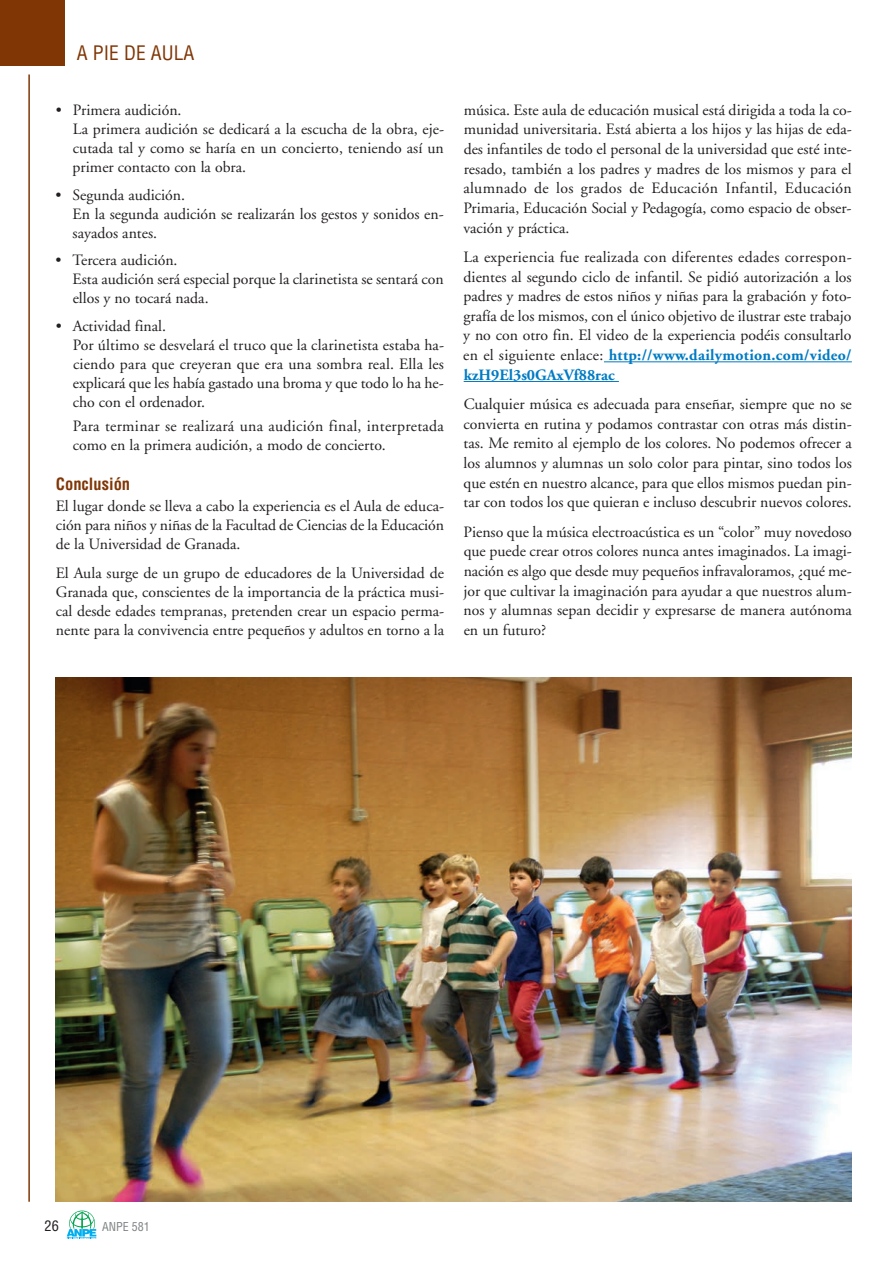
<style>
.page{position:relative;width:895px;height:1265px;background:#fff}
.page>*{position:absolute;margin:0;border:0;box-sizing:border-box;transform-origin:0 0}
.t1{font:condensed 19.5px "Helvetica";color:#803605}
.t2{font:700 condensed 16.5px "Helvetica";color:#803605}
.t3{font:15.75px/19.6px "Adobe Garamond";color:#231f20;text-align:justify}
.t4{font:15.75px/19px "Adobe Garamond";letter-spacing:.02em;color:#231f20}
.t5{font:condensed 14.25px "Helvetica";color:#231f20}
.t6{font:condensed 12px "Helvetica";color:#808285}
.s1{font-weight:700;color:#007bc3}
</style>
<div class="page">
<hr style="left:603px;top:361px;width:248px;height:1px;background:#007bc3">
<hr style="left:463px;top:381px;width:155px;height:1px;background:#007bc3">
<div style="left:0;top:0;width:64px;height:66px;background:#803605"></div>
<hr style="left:28px;top:74px;width:2px;height:1127px;background:#803605">
<svg style="left:67px;top:1210px;width:29px;height:28px"></svg>
<img style="left:56px;top:677px;width:795px;height:524px">
<p class="t1" style="left:77px;top:41px;width:119px">A PIE DE AULA</p>
<p class="t3" style="left:73px;top:102px;width:373px;line-height:19px;text-align:left;text-indent:-17px">• Primera audición.<br>La primera audición se dedicará a la escucha de la obra, eje&shy;cutada tal y como se haría en un concierto, teniendo así un primer contacto con la obra.</p>
<p class="t3" style="left:73px;top:186px;width:372px;line-height:19px;text-align:left;text-indent:-17px">• Segunda audición.<br>En la segunda audición se realizarán los gestos y sonidos en&shy;sayados antes.</p>
<p class="t3" style="left:73px;top:252px;width:372px;line-height:19px;text-align:left;text-indent:-17px">• Tercera audición.<br>Esta audición será especial porque la clarinetista se sentará con ellos y no tocará nada.</p>
<p class="t3" style="left:73px;top:318px;width:373px;line-height:19px;text-align:left;text-indent:-17px">• Actividad final.<br>Por último se desvelará el truco que la clarinetista estaba ha&shy;ciendo para que creyeran que era una sombra real. Ella les explicará que les había gastado una broma y que todo lo ha he&shy;cho con el ordenador.</p>
<p class="t4" style="left:73px;top:417px;width:372px">Para terminar se realizará una audición final, interpretada como en la primera audición, a modo de concierto.</p>
<p class="t2" style="left:56px;top:474px;width:76px">Conclusión</p>
<p class="t3" style="left:56px;top:497px;width:389px;line-height:19px">El lugar donde se lleva a cabo la experiencia es el Aula de educa&shy;ción para niños y niñas de la Facultad de Ciencias de la Educación de la Universidad de Granada.</p>
<p class="t3" style="left:56px;top:564px;width:390px;line-height:19px">El Aula surge de un grupo de educadores de la Universidad de Granada que, conscientes de la importancia de la práctica musi&shy;cal desde edades tempranas, pretenden crear un espacio perma&shy;nente para la convivencia entre pequeños y adultos en torno a la</p>
<p class="t3" style="left:463px;top:101px;width:390px">música. Este aula de educación musical está dirigida a toda la co&shy;munidad universitaria. Está abierta a los hijos y las hijas de eda&shy;des infantiles de todo el personal de la universidad que esté inte&shy;resado, también a los padres y madres de los mismos y para el alumnado de los grados de Educación Infantil, Educación Primaria, Educación Social y Pedagogía, como espacio de obser&shy;vación y práctica.</p>
<p class="t3" style="left:463px;top:248px;width:390px">La experiencia fue realizada con diferentes edades correspon&shy;dientes al segundo ciclo de infantil. Se pidió autorización a los padres y madres de estos niños y niñas para la grabación y foto&shy;grafía de los mismos, con el único objetivo de ilustrar este trabajo y no con otro fin. El video de la experiencia podéis consultarlo en el siguiente enlace: <span class="s1">http://www.dailymotion.com/video/ kzH9El3s0GAxVf88rac</span></p>
<p class="t3" style="left:463px;top:395px;width:389px">Cualquier música es adecuada para enseñar, siempre que no se convierta en rutina y podamos contrastar con otras más distin&shy;tas. Me remito al ejemplo de los colores. No podemos ofrecer a los alumnos y alumnas un solo color para pintar, sino todos los que estén en nuestro alcance, para que ellos mismos puedan pin&shy;tar con todos los que quieran e incluso descubrir nuevos colores.</p>
<p class="t3" style="left:463px;top:523px;width:389px">Pienso que la música electroacústica es un “color” muy novedoso que puede crear otros colores nunca antes imaginados. La imagi&shy;nación es algo que desde muy pequeños infravaloramos, ¿qué me&shy;jor que cultivar la imaginación para ayudar a que nuestros alum&shy;nos y alumnas sepan decidir y expresarse de manera autónoma en un futuro?</p>
<p class="t5" style="left:45px;top:1217px;width:16px">26</p>
<p class="t6" style="left:102px;top:1219px;width:49px">ANPE 581</p>
</div>
